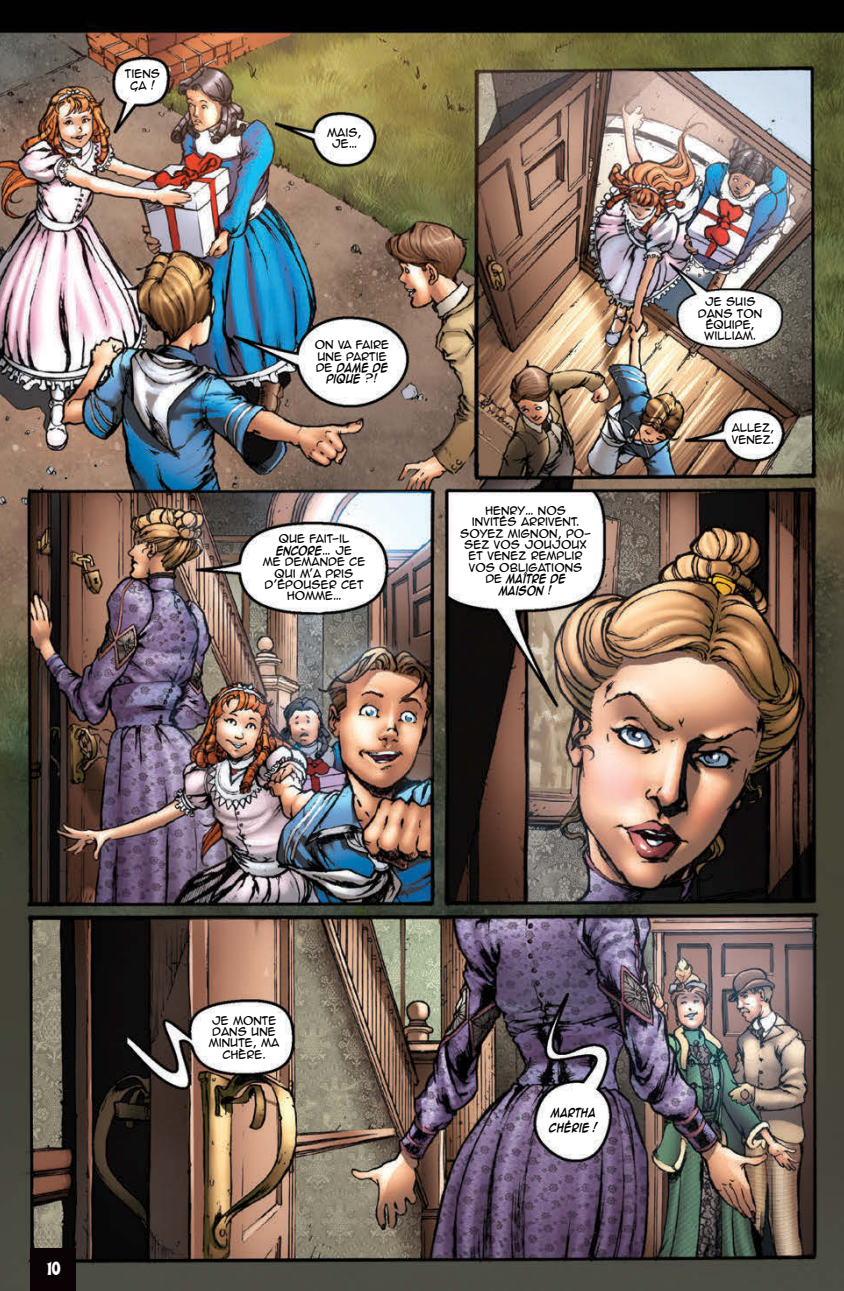
<style>
.page{position:relative;width:844px;height:1291px;background:#fff}
.page>*{position:absolute;margin:0;border:0;box-sizing:border-box;transform-origin:0 0}
.t1{font:900 15.75px "Bobo";color:#fff}
.t2{font:10.5px/11.4px "Anime Ace 2.0 BB";color:#000;text-align:center}
.t3{font:700 10.5px/15.8px "Anime Ace 2.0 BB";color:#000;scale:.8 1}
.s1{font-weight:700}
</style>
<div class="page">
<img style="left:0;top:0;width:844px;height:1290px">
<div style="left:31px;top:1248px;width:45px;height:42px;background:#0a0204"></div>
<p class="t2" style="left:125px;top:69px;width:37px">TIENS<br>C, A !</p>
<p class="t2" style="left:327px;top:127px;width:36px">MAIS,<br>JE…</p>
<p class="t2" style="left:315px;top:340px;width:76px">ON VA FAIRE<br>UNE PARTIE<br>DE <span class="s1">DAME DE<br>PIQUE</span> ?!</p>
<p class="t2" style="left:263px;top:534px;width:104px">QUE FAIT-IL<br><span class="s1">ENCORE</span>… JE<br>ME DEMANDE CE<br>QUI M’A PRIS<br>D’ÉPOUSER CET<br>HOMME…</p>
<p class="t2" style="left:460px;top:505px;width:132px">HENRY… NOS<br>INVITÉS ARRIVENT.<br>SOYEZ MIGNON, PO -<br>SEZ VOS JOU JOUX<br>ET VENEZ REMPLIR<br>VOS OBLI GATIONS<br>DE <span class="s1">MAÎTRE DE<br>MAISON</span> !</p>
<p class="t2" style="left:698px;top:297px;width:66px">JE SUIS<br>DANS TON<br>ÉQUIPE,<br>WILLIAM.</p>
<p class="t2" style="left:732px;top:423px;width:44px;text-align:left">ALLEZ,<br>VENEZ.</p>
<p class="t1" style="left:46px;top:1260px;width:15px">10</p>
<p class="t2" style="left:209px;top:1015px;width:72px">JE MONTE<br>DANS UNE<br>MINUTE, MA<br>CHÈRE.</p>
<p class="t3" style="left:549px;top:1104px;width:62px">MARTHA<br>CHÉRIE !</p>
</div>
